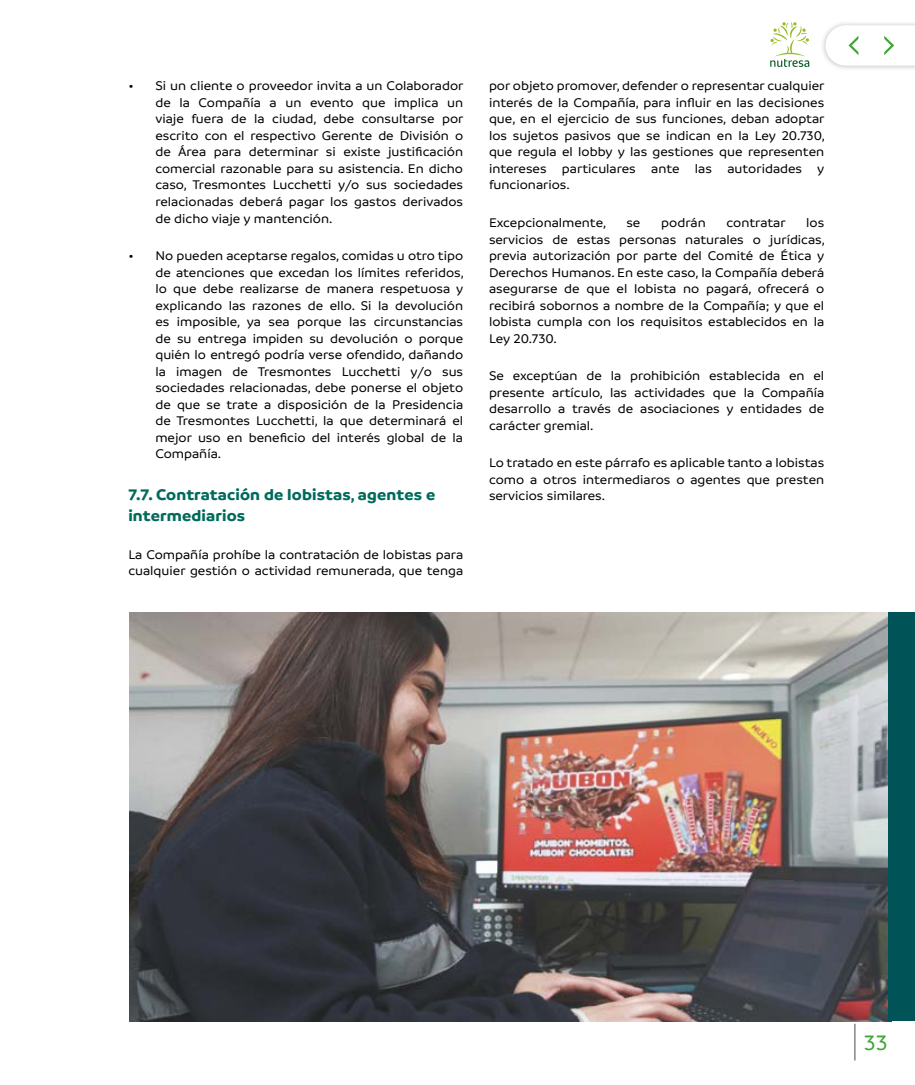
<style>
.page{position:relative;width:915px;height:1085px;background:#fff}
.page>*{position:absolute;margin:0;border:0;box-sizing:border-box;transform-origin:0 0}
.t1{font:500 22.5px "Branding SF";color:#3fa535;scale:1.05 1}
.t2{font:700 16.5px/21px "Branding SF";letter-spacing:.01em;color:#006b5b;scale:1.05 1}
.t3{font:500 13.5px/16.5px "Branding SF";color:#000;text-align:justify;scale:1.05 1}
</style>
<div class="page">
<hr style="left:854px;top:1023px;width:1px;height:37px;background:#4b4a4a">
<img style="left:823px;top:23px;width:91px;height:46px">
<img style="left:129px;top:612px;width:759px;height:408px">
<div style="left:888px;top:612px;width:26px;height:408px;background:#005356"></div>
<svg style="left:825px;top:25px;width:89px;height:41px"></svg>
<svg style="left:770px;top:22px;width:39px;height:45px"></svg>
<p class="t3" style="left:155px;top:78px;width:295px;text-indent:-27px">• Si un cliente o proveedor invita a un Colaborador de la Compañía a un evento que implica un viaje fuera de la ciudad, debe consultarse por escrito con el respectivo Gerente de División o de Área para determinar si existe justificación comercial razonable para su asistencia. En dicho caso, Tresmontes Lucchetti y/o sus sociedades relacionadas deberá pagar los gastos derivados de dicho viaje y mantención.</p>
<p class="t3" style="left:155px;top:247px;width:295px;text-indent:-27px">• No pueden aceptarse regalos, comidas u otro tipo de atenciones que excedan los límites referidos, lo que debe realizarse de manera respetuosa y explicando las razones de ello. Si la devolución es imposible, ya sea porque las circunstancias de su entrega impiden su devolución o porque quién lo entregó podría verse ofendido, dañando la imagen de Tresmontes Lucchetti y/o sus sociedades relacionadas, debe ponerse el objeto de que se trate a disposición de la Presidencia de Tresmontes Lucchetti, la que determinará el mejor uso en beneficio del interés global de la Compañía.</p>
<p class="t2" style="left:128px;top:484px;width:294px">7.7. Contratación de lobistas, agentes e intermediarios</p>
<p class="t3" style="left:128px;top:546px;width:320px">La Compañía prohíbe la contratación de lobistas para cualquier gestión o actividad remunerada, que tenga</p>
<p class="t3" style="left:489px;top:78px;width:321px">por objeto promover, defender o representar cualquier interés de la Compañía, para influir en las decisiones que, en el ejercicio de sus funciones, deban adoptar los sujetos pasivos que se indican en la Ley 20.730, que regula el lobby y las gestiones que representen intereses particulares ante las autoridades y funcionarios.</p>
<p class="t3" style="left:489px;top:214px;width:113px">Excepcionalmente,</p>
<p class="t3" style="left:626px;top:214px;width:15px">se</p>
<p class="t3" style="left:661px;top:214px;width:44px">podrán</p>
<p class="t3" style="left:726px;top:214px;width:58px">contratar</p>
<p class="t3" style="left:489px;top:214px;width:321px;text-indent:317px">los servicios de estas personas naturales o jurídicas, previa autorización por parte del Comité de Ética y Derechos Humanos. En este caso, la Compañía deberá asegurarse de que el lobista no pagará, ofrecerá o recibirá sobornos a nombre de la Compañía; y que el lobista cumpla con los requisitos establecidos en la Ley 20.730.</p>
<p class="t3" style="left:489px;top:367px;width:320px">Se exceptúan de la prohibición establecida en el presente artículo, las actividades que la Compañía desarrollo a través de asociaciones y entidades de carácter gremial.</p>
<p class="t3" style="left:489px;top:454px;width:320px">Lo tratado en este párrafo es aplicable tanto a lobistas como a otros intermediaros o agentes que presten servicios similares.</p>
<h1 class="t1" style="left:863px;top:1030px;width:24px">33</h1>
</div>
